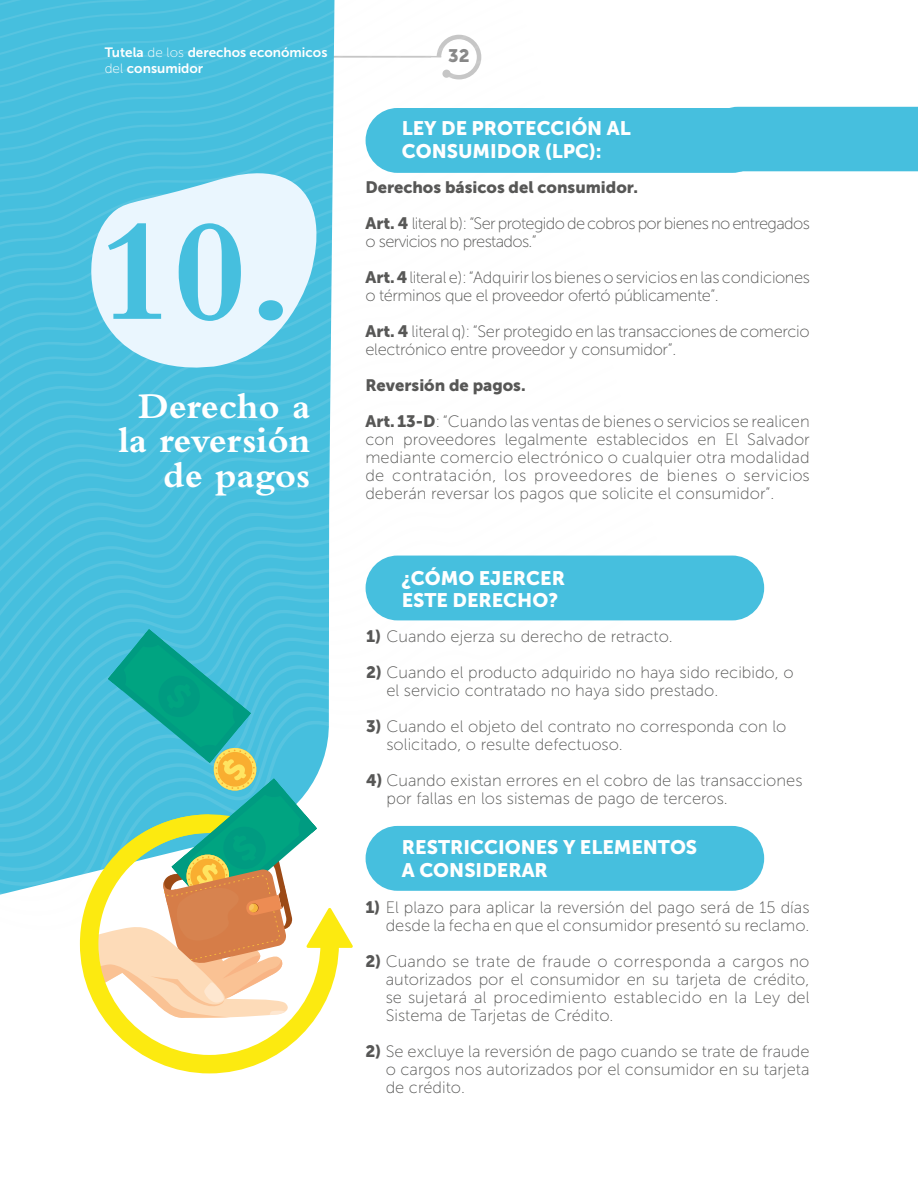
<style>
.page{position:relative;width:918px;height:1188px;background:#fff}
.page>*{position:absolute;margin:0;border:0;box-sizing:border-box;transform-origin:0 0}
.t1{font:700 150px "Bembo";color:#46bfde}
.t2{font:700 37.5px/34.5px "Bembo";color:#fff;text-align:right}
.t3{font:19.5px/22.5px "Museo Sans 900";color:#fff}
.t4{font:18px "Museo Sans 900";color:#878787}
.t5{font:16.5px/18px "Museo Sans 100";color:#575756;text-align:justify}
.t6{font:16.5px/18px "Museo Sans 100";letter-spacing:-.03em;color:#575756}
.t7{font:16.5px/18px "Museo Sans 100";letter-spacing:-.02em;color:#575756}
.t8{font:16.5px/18px "Museo Sans 100";letter-spacing:-.04em;color:#575756}
.t9{font:16.5px "Museo Sans 900";color:#575756}
.t10{font:13.5px/16.2px "Museo Sans 700";color:#fff}
.s1{font-family:"Museo Sans 100"}
.s2{font-family:"Museo Sans 900"}
</style>
<div class="page">
<svg style="left:0;top:0;width:335px;height:10px;background:#48bfde"></svg>
<svg style="left:0;top:10px;width:335px;height:14px;background:#48bfde"></svg>
<svg style="left:0;top:24px;width:470px;height:14px;fill:#46bfde"></svg>
<svg style="left:0;top:38px;width:481px;height:15px;fill:#46bfde"></svg>
<svg style="left:0;top:53px;width:482px;height:14px;fill:#46bfde"></svg>
<svg style="left:0;top:67px;width:479px;height:14px;fill:#46bfde"></svg>
<svg style="left:0;top:81px;width:334px;height:14px;background:#48bfde"></svg>
<svg style="left:0;top:95px;width:393px;height:14px;background:#64c9e3"></svg>
<svg style="left:0;top:109px;width:388px;height:15px;background:#5dc7e2"></svg>
<svg style="left:0;top:124px;width:370px;height:14px;background:#59c5e1"></svg>
<svg style="left:0;top:138px;width:368px;height:14px;background:#59c5e1"></svg>
<svg style="left:0;top:152px;width:378px;height:14px;background:#5dc7e2"></svg>
<svg style="left:0;top:181px;width:333px;height:14px"></svg>
<svg style="left:0;top:195px;width:333px;height:14px"></svg>
<svg style="left:0;top:209px;width:333px;height:14px"></svg>
<svg style="left:0;top:223px;width:333px;height:14px"></svg>
<svg style="left:0;top:237px;width:332px;height:15px"></svg>
<svg style="left:0;top:252px;width:332px;height:14px"></svg>
<svg style="left:0;top:266px;width:332px;height:14px"></svg>
<svg style="left:0;top:280px;width:332px;height:14px"></svg>
<svg style="left:0;top:294px;width:332px;height:14px"></svg>
<svg style="left:0;top:308px;width:332px;height:15px"></svg>
<svg style="left:0;top:323px;width:332px;height:14px"></svg>
<svg style="left:0;top:337px;width:331px;height:14px"></svg>
<svg style="left:0;top:351px;width:331px;height:14px"></svg>
<svg style="left:0;top:365px;width:331px;height:15px;background:#49c0de"></svg>
<svg style="left:0;top:380px;width:331px;height:14px;background:#49c0de"></svg>
<svg style="left:0;top:394px;width:331px;height:14px;background:#49c0de"></svg>
<svg style="left:0;top:408px;width:331px;height:14px;background:#49c0de"></svg>
<svg style="left:0;top:422px;width:330px;height:14px;background:#49bfde"></svg>
<svg style="left:0;top:436px;width:330px;height:15px;background:#49bfde"></svg>
<svg style="left:0;top:451px;width:330px;height:14px;background:#49c0de"></svg>
<svg style="left:0;top:465px;width:330px;height:14px;background:#49c0de"></svg>
<svg style="left:0;top:479px;width:330px;height:14px;background:#49c0de"></svg>
<svg style="left:0;top:493px;width:330px;height:14px;background:#49c0de"></svg>
<svg style="left:0;top:507px;width:330px;height:15px;background:#4ac0de"></svg>
<svg style="left:0;top:522px;width:330px;height:14px;background:#4ac0de"></svg>
<svg style="left:0;top:536px;width:330px;height:14px;background:#4ac0de"></svg>
<svg style="left:0;top:550px;width:661px;height:14px;fill:#4cc1de"></svg>
<svg style="left:0;top:564px;width:376px;height:15px;background:#5dc7e2"></svg>
<svg style="left:0;top:579px;width:367px;height:14px;background:#5cc6e1"></svg>
<svg style="left:0;top:593px;width:671px;height:302px"></svg>
<div style="left:366px;top:826px;width:398px;height:65px;background:#46bfde;border-radius:32px"></div>
<div style="left:366px;top:556px;width:398px;height:64px;background:#46bfde;border-radius:32px"></div>
<div style="left:366px;top:108px;width:398px;height:65px;background:#46bfde;border-radius:32px"></div>
<svg style="left:81px;top:164px;width:246px;height:215px;background:#b0e2f2"></svg>
<svg style="left:80px;top:814px;width:234px;height:259px"></svg>
<svg style="left:81px;top:629px;width:272px;height:392px"></svg>
<div style="left:730px;top:107px;width:188px;height:64px;background:#46bfde"></div>
<p class="t10" style="left:105px;top:44px;width:224px">Tutela <span class="s1">de los</span> derechos económicos <span class="s1">del</span> consumidor</p>
<h1 class="t1" style="left:97px;top:188px;width:198px">10.</h1>
<h2 class="t2" style="left:119px;top:389px;width:193px">Derecho a la reversión de pagos</h2>
<p class="t4" style="left:448px;top:45px;width:23px">32</p>
<p class="t3" style="left:402px;top:117px;width:230px">LEY DE PROTECCIÓN AL<br>CONSUMIDOR (LPC):</p>
<p class="t9" style="left:365px;top:178px;width:274px">Derechos básicos del consumidor.</p>
<p class="t8" style="left:365px;top:214px;width:446px"><span class="s2">Art. 4</span> literal b): “Ser protegido de cobros por bienes no entregados o servicios no prestados.”</p>
<p class="t6" style="left:365px;top:269px;width:446px"><span class="s2">Art. 4</span> literal e): “Adquirir los bienes o servicios en las condiciones o términos que el proveedor ofertó públicamente”.</p>
<p class="t7" style="left:365px;top:323px;width:446px"><span class="s2">Art. 4</span> literal q): “Ser protegido en las transacciones de comercio electrónico entre proveedor y consumidor”.</p>
<p class="t9" style="left:365px;top:376px;width:162px">Reversión de pagos.</p>
<p class="t5" style="left:365px;top:413px;width:446px"><span class="s2">Art. 13-D</span>: “Cuando las ventas de bienes o servicios se realicen con proveedores legalmente establecidos en El Salvador mediante comercio electrónico o cualquier otra modalidad de contratación, los proveedores de bienes o servicios deberán reversar los pagos que solicite el consumidor”.</p>
<p class="t3" style="left:402px;top:567px;width:165px">¿CÓMO EJERCER<br>ESTE DERECHO?</p>
<p class="t5" style="left:366px;top:628px;width:308px"><span class="s2">1)</span> Cuando ejerza su derecho de retracto.</p>
<p class="t5" style="left:386px;top:664px;width:409px;text-indent:-20px"><span class="s2">2)</span> Cuando el producto adquirido no haya sido recibido, o el servicio contratado no haya sido prestado.</p>
<p class="t5" style="left:386px;top:718px;width:401px;text-indent:-20px"><span class="s2">3)</span> Cuando el objeto del contrato no corresponda con lo solicitado, o resulte defectuoso.</p>
<p class="t5" style="left:386px;top:772px;width:418px;text-indent:-20px"><span class="s2">4)</span> Cuando existan errores en el cobro de las transacciones por fallas en los sistemas de pago de terceros.</p>
<p class="t3" style="left:402px;top:836px;width:297px">RESTRICCIONES Y ELEMENTOS<br>A CONSIDERAR</p>
<p class="t5" style="left:365px;top:898px;width:446px;text-align:right"><span class="s2">1)</span> El plazo para aplicar la reversión del pago será de 15 días desde la fecha en que el consumidor presentó su reclamo.</p>
<p class="t5" style="left:386px;top:952px;width:425px;text-indent:-20px"><span class="s2">2)</span> Cuando se trate de fraude o corresponda a cargos no autorizados por el consumidor en su tarjeta de crédito, se sujetará al procedimiento establecido en la Ley del Sistema de Tarjetas de Crédito.</p>
<p class="t5" style="left:386px;top:1042px;width:425px;text-indent:-20px"><span class="s2">2)</span> Se excluye la reversión de pago cuando se trate de fraude o cargos nos autorizados por el consumidor en su tarjeta de crédito.</p>
</div>
